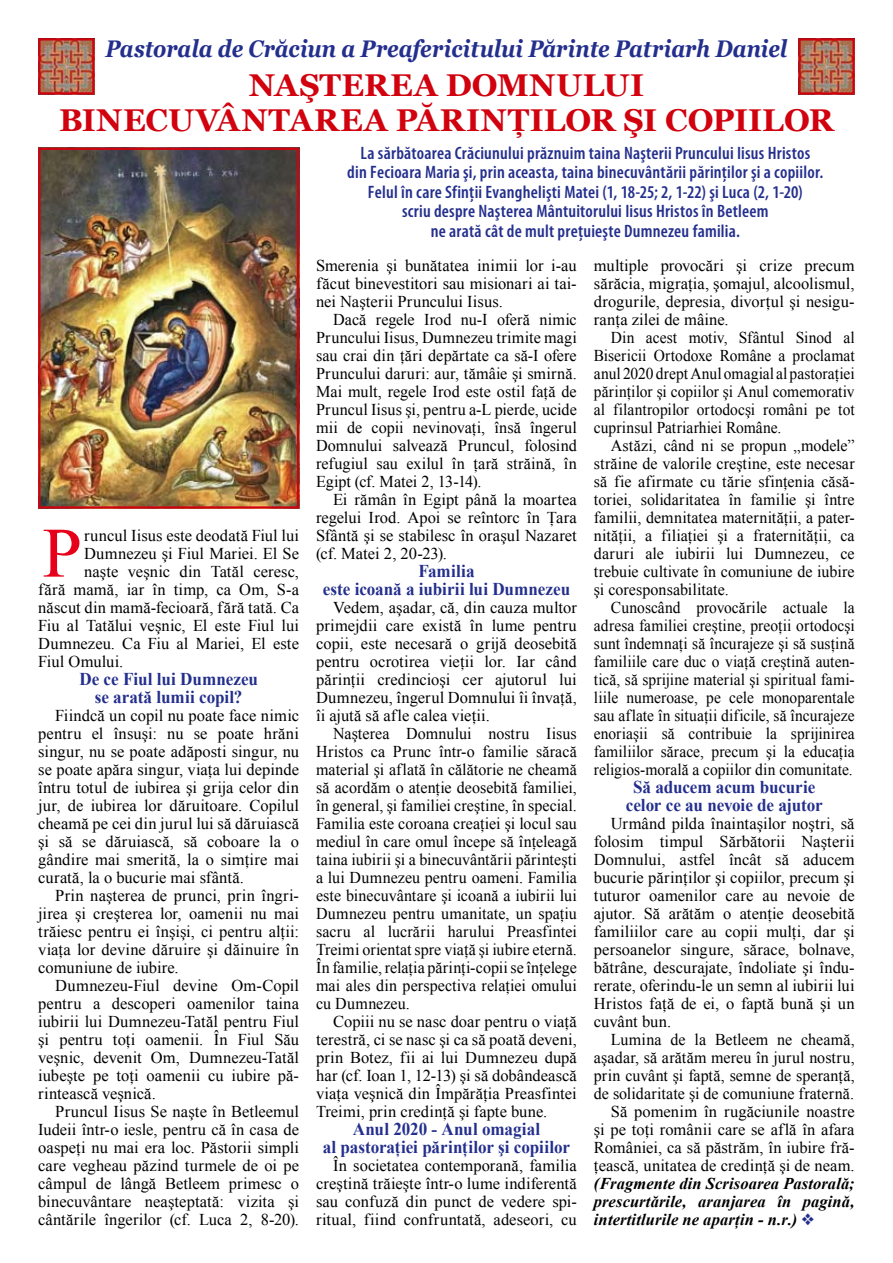
<style>
.page{position:relative;width:893px;height:1263px;background:#fff}
.page>*{position:absolute;margin:0;border:0;box-sizing:border-box;transform-origin:0 0}
.t1{font:70.8px "Times New Roman";color:#e60019}
.t2{font:700 31.5px/34.5px "Georgia";letter-spacing:.015em;color:#d1010e}
.t3{font:italic 700 24px "Georgia";letter-spacing:-.005em;color:#242f8d;scale:.87 1}
.t4{font:600 condensed 18px/19.5px "Myriad Pro";letter-spacing:.015em;color:#242f8d;text-align:center}
.t5{font:700 18px/18px "Times New Roman";letter-spacing:-.005em;color:#242f8d;text-align:center;scale:.95 1}
.t6{font:16.5px/18px "Times New Roman";letter-spacing:.005em;color:#000;text-align:justify}
.t7{font:16.5px/18px "Times New Roman";letter-spacing:.005em;color:#000;text-align:justify;scale:.94 1}
.t8{font:italic 700 16.5px/18px "Times New Roman";letter-spacing:.01em;color:#000;text-align:justify}
.s1{color:#242f8d}
</style>
<div class="page">
<img style="left:41px;top:41px;width:51px;height:51px">
<div style="left:38px;top:38px;width:57px;height:57px;border:2px solid #d1010e"></div>
<img style="left:801px;top:41px;width:51px;height:51px">
<div style="left:798px;top:38px;width:57px;height:57px;border:2px solid #d1010e"></div>
<img style="left:41px;top:151px;width:255px;height:355px">
<div style="left:38px;top:148px;width:261px;height:361px;border:2px solid #d1010e"></div>
<h3 class="t3" style="left:106px;top:35px;width:785px">Pastorala de Crăciun a Preafericitului Părinte Patriarh Daniel</h3>
<h2 class="t2" style="left:249px;top:68px;width:226px">NAŞTEREA DOM</h2>
<h2 class="t2" style="left:59px;top:68px;width:776px;text-indent:470px">NULUI<br>BINECUVÂNTAREA PĂRINŢILOR ŞI COPIILOR</h2>
<h1 class="t1" style="left:43px;top:505px;width:41px">P</h1>
<p class="t6" style="left:84px;top:526px;width:216px">runcul Iisus este deodată Fiul lui</p>
<p class="t6" style="left:84px;top:544px;width:217px">Dumnezeu şi Fiul Mariei. El Se</p>
<p class="t6" style="left:84px;top:562px;width:216px">naşte veşnic din Tatăl ceresc,</p>
<p class="t6" style="left:38px;top:580px;width:262px">fără mamă, iar în timp, ca Om, S-a</p>
<p class="t6" style="left:38px;top:598px;width:262px">născut din mamă-fecioară, fără tată. Ca</p>
<p class="t6" style="left:38px;top:616px;width:262px">Fiu al Tatălui veşnic, El este Fiul lui</p>
<p class="t6" style="left:38px;top:634px;width:262px">Dumnezeu. Ca Fiu al Mariei, El este</p>
<p class="t6" style="left:38px;top:652px;width:87px">Fiul Omului.</p>
<p class="t5" style="left:79px;top:669px;width:190px">De ce Fiul lui Dumnezeu se arată lumii copil?</p>
<p class="t6" style="left:38px;top:706px;width:262px;text-indent:17px">Fiindcă un copil nu poate face nimic pentru el însuşi: nu se poate hrăni singur, nu se poate adăposti singur, nu se poate apăra singur, viaţa lui depinde întru totul de iubirea şi grija celor din jur, de iubirea lor dăruitoare. Copilul cheamă pe cei din jurul lui să dăruiască şi să se dăruiască, să coboare la o gândire mai smerită, la o simţire mai curată, la o bucurie mai sfântă.</p>
<p class="t6" style="left:38px;top:886px;width:262px;text-indent:17px">Prin naşterea de prunci, prin îngri&shy;jirea şi creşterea lor, oamenii nu mai trăiesc pentru ei înşişi, ci pentru alţii: viaţa lor devine dăruire şi dăinuire în comuniune de iubire.</p>
<p class="t6" style="left:38px;top:976px;width:262px;text-indent:17px">Dumnezeu-Fiul devine Om-Copil pentru a descoperi oamenilor taina iubirii lui Dumnezeu-Tatăl pentru Fiul şi pentru toţi oamenii. În Fiul Său veşnic, devenit Om, Dumnezeu-Tatăl iubeşte pe toţi oamenii cu iubire pă&shy;rintească veşnică.</p>
<p class="t6" style="left:38px;top:1102px;width:262px;text-indent:17px">Pruncul Iisus Se naşte în Betleemul Iudeii într-o iesle, pentru că în casa de oaspeţi nu mai era loc. Păstorii simpli care vegheau păzind turmele de oi pe câmpul de lângă Betleem primesc o binecuvântare neaşteptată: vizita şi cântările îngerilor (cf. Luca 2, 8-20).</p>
<p class="t4" style="left:347px;top:142px;width:478px">La sărbătoarea Crăciunului prăznuim taina Naşterii Pruncului Iisus Hristos<br>din Fecioara Maria şi, prin aceasta, taina binecuvântării părinţilor şi a copiilor.<br>Felul în care Sfinţii Evanghelişti Matei (1, 18-25; 2, 1-22) şi Luca (2, 1-20)<br>scriu despre Naşterea Mântuitorului Iisus Hristos în Betleem<br>ne arată cât de mult preţuieşte Dumnezeu familia.</p>
<p class="t6" style="left:316px;top:256px;width:262px">Smerenia şi bunătatea inimii lor i-au făcut binevestitori sau misionari ai tai&shy;nei Naşterii Pruncului Iisus.</p>
<p class="t6" style="left:316px;top:310px;width:262px;text-indent:17px">Dacă regele Irod nu-I oferă nimic Pruncului Iisus, Dumnezeu trimite magi sau crai din ţări depărtate ca să-I ofere Pruncului daruri: aur, tămâie şi smirnă.<br>Mai mult, regele Irod este ostil faţă de Pruncul Iisus şi, pentru a-L pierde, ucide mii de copii nevinovaţi, însă îngerul Domnului salvează Pruncul, folosind refugiul sau exilul în ţară străină, în Egipt (cf. Matei 2, 13-14).</p>
<p class="t6" style="left:316px;top:490px;width:262px;text-indent:17px">Ei rămân în Egipt până la moartea regelui Irod. Apoi se reîntorc în Ţara Sfântă şi se stabilesc în oraşul Nazaret (cf. Matei 2, 20-23).</p>
<p class="t5" style="left:323px;top:561px;width:262px">Familia<br>este icoană a iubirii lui Dumnezeu</p>
<p class="t6" style="left:316px;top:598px;width:262px;text-indent:17px">Vedem, aşadar, că, din cauza multor primejdii care există în lume pentru copii, este necesară o grijă deosebită pentru ocrotirea vieţii lor. Iar când părinţii credincioşi cer ajutorul lui Dumnezeu, îngerul Domnului îi învaţă, îi ajută să afle calea vieţii.</p>
<p class="t6" style="left:316px;top:724px;width:262px;text-indent:17px">Naşterea Domnului nostru Iisus Hristos ca Prunc într-o familie săracă material şi aflată în călătorie ne cheamă să acordăm o atenţie deosebită familiei, în general, şi familiei creştine, în special.<br>Familia este coroana creaţiei şi locul sau mediul în care omul începe să înţeleagă taina iubirii şi a binecuvântării părinteşti a lui Dumnezeu pentru oameni. Familia este binecuvântare şi icoană a iubirii lui Dumnezeu pentru umanitate, un spaţiu sacru al lucrării harului Preasfintei Treimi orientat spre viaţă şi iubire eternă.<br>În familie, relaţia părinţi-copii se înţelege mai ales din perspectiva relaţiei omului cu Dumnezeu.</p>
<p class="t6" style="left:316px;top:1012px;width:262px;text-indent:17px">Copiii nu se nasc doar pentru o viaţă terestră, ci se nasc şi ca să poată deveni, prin Botez, fii ai lui Dumnezeu după har (cf. Ioan 1, 12-13) şi să dobândească viaţa veşnică din Împărăţia Preasfintei Treimi, prin credinţă şi fapte bune.</p>
<p class="t5" style="left:323px;top:1119px;width:262px">Anul 2020 - Anul omagial<br>al pastoraţiei părinţilor şi copiilor</p>
<p class="t6" style="left:316px;top:1156px;width:262px;text-indent:17px">În societatea contemporană, familia creştină trăieşte într-o lume indiferentă sau confuză din punct de vedere spi&shy;ritual, fiind confruntată, adeseori, cu</p>
<p class="t6" style="left:594px;top:256px;width:262px">multiple provocări şi crize precum sărăcia, migraţia, şomajul, alcoolismul, drogurile, depresia, divorţul şi nesigu&shy;ranţa zilei de mâine.</p>
<p class="t7" style="left:594px;top:328px;width:279px;text-indent:17px">Din acest motiv, Sfântul Sinod al Bisericii Ortodoxe Române a proclamat anul 2020 drept Anul omagial al pastoraţiei părinţilor şi copiilor şi Anul comemorativ al filantropilor ortodocşi români pe tot cuprinsul Patriarhiei Române.</p>
<p class="t6" style="left:594px;top:436px;width:262px;text-indent:17px">Astăzi, când ni se propun „modele” străine de valorile creştine, este necesar să fie afirmate cu tărie sfinţenia căsă&shy;toriei, solidaritatea în familie şi între familii, demnitatea maternităţii, a pater&shy;nităţii, a filiaţiei şi a fraternităţii, ca daruri ale iubirii lui Dumnezeu, ce trebuie cultivate în comuniune de iubire şi coresponsabilitate.</p>
<p class="t7" style="left:594px;top:598px;width:279px;text-indent:17px">Cunoscând provocările actuale la adresa familiei creştine, preoţii ortodocşi sunt îndemnaţi să încurajeze şi să susţină familiile care duc o viaţă creştină auten&shy;tică, să sprijine material şi spiritual fami&shy;liile numeroase, pe cele monoparentale sau aflate în situaţii dificile, să încurajeze enoriaşii să contribuie la sprijinirea familiilor sărace, precum şi la educaţia religios-morală a copiilor din comunitate.</p>
<p class="t5" style="left:626px;top:777px;width:209px">Să aducem acum bucurie celor ce au nevoie de ajutor</p>
<p class="t6" style="left:594px;top:814px;width:262px;text-indent:17px">Urmând pilda înaintaşilor noştri, să folosim timpul Sărbătorii Naşterii Domnului, astfel încât să aducem bucurie părinţilor şi copiilor, precum şi tuturor oamenilor care au nevoie de ajutor. Să arătăm o atenţie deosebită familiilor care au copii mulţi, dar şi persoanelor singure, sărace, bolnave, bătrâne, descurajate, îndoliate şi îndu&shy;rerate, oferindu-le un semn al iubirii lui Hristos faţă de ei, o faptă bună şi un cuvânt bun.</p>
<p class="t6" style="left:594px;top:1030px;width:262px;text-align:right">Lumina de la Betleem ne cheamă, aşadar, să arătăm mereu în jurul nostru, prin cuvânt şi faptă, semne de speranţă, de solidaritate şi de comuniune fraternă.<br>Să pomenim în rugăciunile noastre<br>şi pe toţi românii care se află în afara României, ca să păstrăm, în iubire fră&shy;ţească, unitatea de credinţă şi de neam.</p>
<p class="t8" style="left:594px;top:1174px;width:262px">(Fragmente din Scrisoarea Pastorală; prescurtările, aranjarea în pagină, intertitlurile ne aparţin - n.r.) <span class="s1">❖</span></p>
</div>
